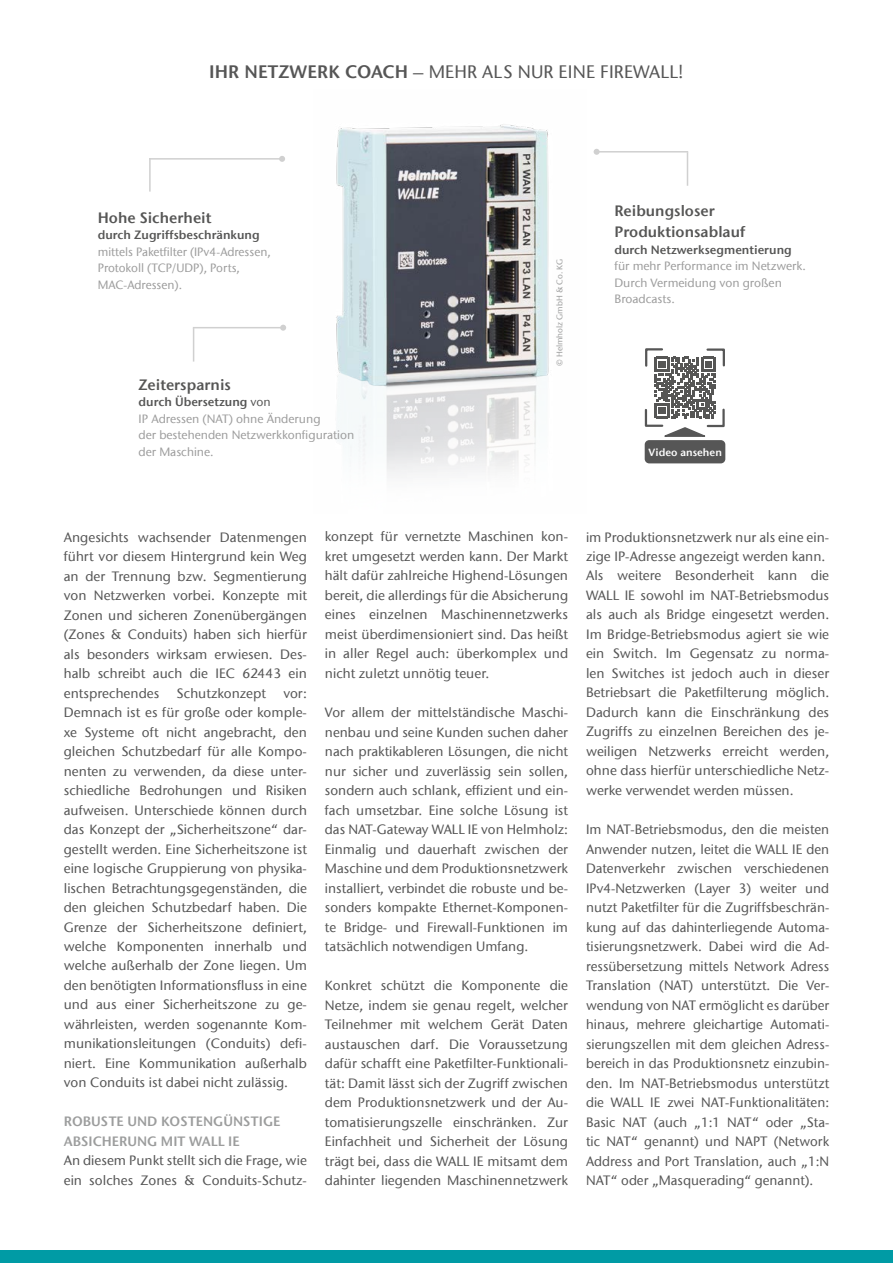
<style>
.page{position:relative;width:893px;height:1263px;background:#fff}
.page>*{position:absolute;margin:0;border:0;box-sizing:border-box;transform-origin:0 0}
.t1{font:500 18px "ITC Stone Sans Com";letter-spacing:.01em;color:#565656}
.t2{font:15px/20.7px "ITC Stone Sans Com Semi";color:#565655}
.t3{font:500 13.5px/19.5px "ITC Stone Sans Com";letter-spacing:.005em;color:#565656;text-align:justify}
.t4{font:13.5px/19.5px "ITC Stone Sans Com Semi";letter-spacing:.005em;color:#9c9d9d}
.t5{font:500 12px/16.5px "ITC Stone Sans Com";color:#9d9d9d}
.t6{font:12px "ITC Stone Sans Com Semi";color:#565655}
.t7{font:10.5px "ITC Stone Sans Com Semi";color:#fff}
.t8{font:500 8.25px "ITC Stone Sans Com";color:#9c9d9d}
.s1{font-family:"ITC Stone Sans Com Semi";font-weight:400}
.s2{font-family:"ITC Stone Sans Com";font-weight:500}
</style>
<div class="page">
<img style="left:336px;top:124px;width:213px;height:354px">
<hr style="left:149px;top:158px;width:2px;height:34px;background:#d0d0d0">
<hr style="left:149px;top:158px;width:133px;height:2px;background:#d0d0d0">
<svg style="left:279px;top:156px;width:6px;height:6px"></svg>
<hr style="left:687px;top:152px;width:1px;height:34px;background:#d0d0d0">
<hr style="left:597px;top:151px;width:91px;height:2px;background:#d0d0d0">
<svg style="left:594px;top:149px;width:6px;height:6px"></svg>
<hr style="left:193px;top:327px;width:90px;height:1px;background:#d0d0d0">
<svg style="left:280px;top:325px;width:6px;height:6px"></svg>
<hr style="left:193px;top:328px;width:1px;height:34px;background:#d0d0d0">
<div style="left:645px;top:440px;width:80px;height:23px;background:#565656;border-radius:4px"></div>
<svg style="left:645px;top:348px;width:80px;height:89px"></svg>
<div style="left:0;top:1250px;width:893px;height:13px;background:#009ba5"></div>
<h1 class="t1" style="left:209px;top:61px;width:476px"><span class="s1">IHR NETZWERK COACH</span> – MEHR ALS NUR EINE FIREWALL!</h1>
<p class="t2" style="left:98px;top:207px;width:115px">Hohe Sicherheit</p>
<p class="t6" style="left:98px;top:228px;width:163px">durch Zugriffsbeschränkung</p>
<p class="t5" style="left:98px;top:243px;width:175px">mittels Paketfilter (IPv4-Adressen,<br>Protokoll (TCP/UDP), Ports,<br>MAC-Adressen).</p>
<p class="t2" style="left:139px;top:374px;width:94px">Zeitersparnis</p>
<p class="t6" style="left:139px;top:395px;width:134px">durch Übersetzung <span class="s2">von</span></p>
<p class="t5" style="left:139px;top:410px;width:217px">IP Adressen (NAT) ohne Änderung<br>der bestehenden Netzwerkkonfiguration der Maschine.</p>
<p class="t8" style="left:555px;top:366px;width:109px;rotate:-90deg">© Helmholz GmbH &amp; Co. KG</p>
<p class="t2" style="left:614px;top:201px;width:132px">Reibungsloser<br>Produktionsablauf</p>
<p class="t6" style="left:614px;top:242px;width:179px">durch Netzwerksegmentierung</p>
<p class="t5" style="left:614px;top:258px;width:193px">für mehr Performance im Netzwerk.<br>Durch Vermeidung von großen<br>Broadcasts.</p>
<p class="t7" style="left:649px;top:446px;width:75px">Video ansehen</p>
<p class="t3" style="left:64px;top:527px;width:245px">Angesichts wachsender Datenmengen führt vor diesem Hintergrund kein Weg an der Trennung bzw. Segmentierung von Netzwerken vorbei. Konzepte mit Zonen und sicheren Zonenübergängen (Zones &amp; Conduits) haben sich hierfür als besonders wirksam erwiesen. Des&shy;halb schreibt auch die IEC 62443 ein entsprechendes</p>
<p class="t3" style="left:177px;top:683px;width:91px">Schutzkonzept</p>
<p class="t3" style="left:64px;top:683px;width:245px;text-indent:220px">vor:<br>Demnach ist es für große oder komple&shy;xe Systeme oft nicht angebracht, den gleichen Schutzbedarf für alle Kompo&shy;nenten zu verwenden, da diese unter&shy;schiedliche Bedrohungen und Risiken aufweisen. Unterschiede können durch das Konzept der „Sicherheitszone“ dar&shy;gestellt werden. Eine Sicherheitszone ist eine logische Gruppierung von physika&shy;lischen Betrachtungsgegenständen, die den gleichen Schutzbedarf haben. Die Grenze der Sicherheitszone definiert, welche Komponenten innerhalb und welche außerhalb der Zone liegen. Um den benötigten Informationsfluss in eine und aus einer Sicherheitszone zu ge&shy;währleisten, werden sogenannte Kom&shy;munikationsleitungen (Conduits) defi&shy;niert. Eine Kommunikation außerhalb von Conduits ist dabei nicht zulässig.</p>
<p class="t4" style="left:64px;top:1112px;width:218px">ROBUSTE UND KOSTENGÜNSTIGE<br>ABSICHERUNG MIT WALL IE</p>
<p class="t3" style="left:64px;top:1151px;width:245px">An diesem Punkt stellt sich die Frage, wie ein solches Zones &amp; Conduits-Schutz-</p>
<p class="t3" style="left:325px;top:527px;width:245px">konzept für vernetzte Maschinen kon&shy;kret umgesetzt werden kann. Der Markt hält dafür zahlreiche Highend-Lösungen bereit, die allerdings für die Absicherung eines einzelnen Maschinennetzwerks meist überdimensioniert sind. Das heißt in aller Regel auch: überkomplex und nicht zuletzt unnötig teuer.</p>
<p class="t3" style="left:325px;top:703px;width:245px">Vor allem der mittelständische Maschi&shy;nenbau und seine Kunden suchen daher nach praktikableren Lösungen, die nicht nur sicher und zuverlässig sein sollen, sondern auch schlank, effizient und ein&shy;fach umsetzbar. Eine solche Lösung ist das NAT-Gateway WALL IE von Helmholz:<br>Einmalig und dauerhaft zwischen der Maschine und dem Produktionsnetzwerk installiert, verbindet die robuste und be&shy;sonders kompakte Ethernet-Komponen&shy;te Bridge- und Firewall-Funktionen im tatsächlich notwendigen Umfang.</p>
<p class="t3" style="left:325px;top:976px;width:245px">Konkret schützt die Komponente die Netze, indem sie genau regelt, welcher Teilnehmer mit welchem Gerät Daten austauschen darf. Die Voraussetzung dafür schafft eine Paketfilter-Funktionali&shy;tät: Damit lässt sich der Zugriff zwischen dem Produktionsnetzwerk und der Au&shy;tomatisierungszelle einschränken. Zur Einfachheit und Sicherheit der Lösung trägt bei, dass die WALL IE mitsamt dem dahinter liegenden Maschinennetzwerk</p>
<p class="t3" style="left:586px;top:527px;width:245px;text-align:left">im Produktionsnetzwerk nur als eine ein&shy;zige IP-Adresse angezeigt werden kann.<br>Als weitere Besonderheit kann die WALL IE sowohl im NAT-Betriebsmodus als auch als Bridge eingesetzt werden.<br>Im Bridge-Betriebsmodus agiert sie wie ein Switch. Im Gegensatz zu norma&shy;len Switches ist jedoch auch in dieser Betriebsart die Paketfilterung möglich.<br>Dadurch kann die Einschränkung des Zugriffs zu einzelnen Bereichen des je&shy;weiligen Netzwerks erreicht werden, ohne dass hierfür unterschiedliche Netz&shy;werke verwendet werden müssen.</p>
<p class="t3" style="left:586px;top:820px;width:245px">Im NAT-Betriebsmodus, den die meisten Anwender nutzen, leitet die WALL IE den Datenverkehr zwischen verschiedenen IPv4-Netzwerken (Layer 3) weiter und nutzt Paketfilter für die Zugriffsbeschrän&shy;kung auf das dahinterliegende Automa&shy;tisierungsnetzwerk. Dabei wird die Ad&shy;ressübersetzung mittels Network Adress Translation (NAT) unterstützt. Die Ver&shy;wendung von NAT ermöglicht es darüber hinaus, mehrere gleichartige Automati&shy;sierungszellen mit dem gleichen Adress&shy;bereich in das Produktionsnetz einzubin&shy;den. Im NAT-Betriebsmodus unterstützt die WALL IE zwei NAT-Funktionalitäten:<br>Basic NAT (auch „1:1 NAT“ oder „Sta&shy;tic NAT“ genannt) und NAPT (Network Address and Port Translation, auch „1:N NAT“ oder „Masquerading“ genannt).</p>
</div>
